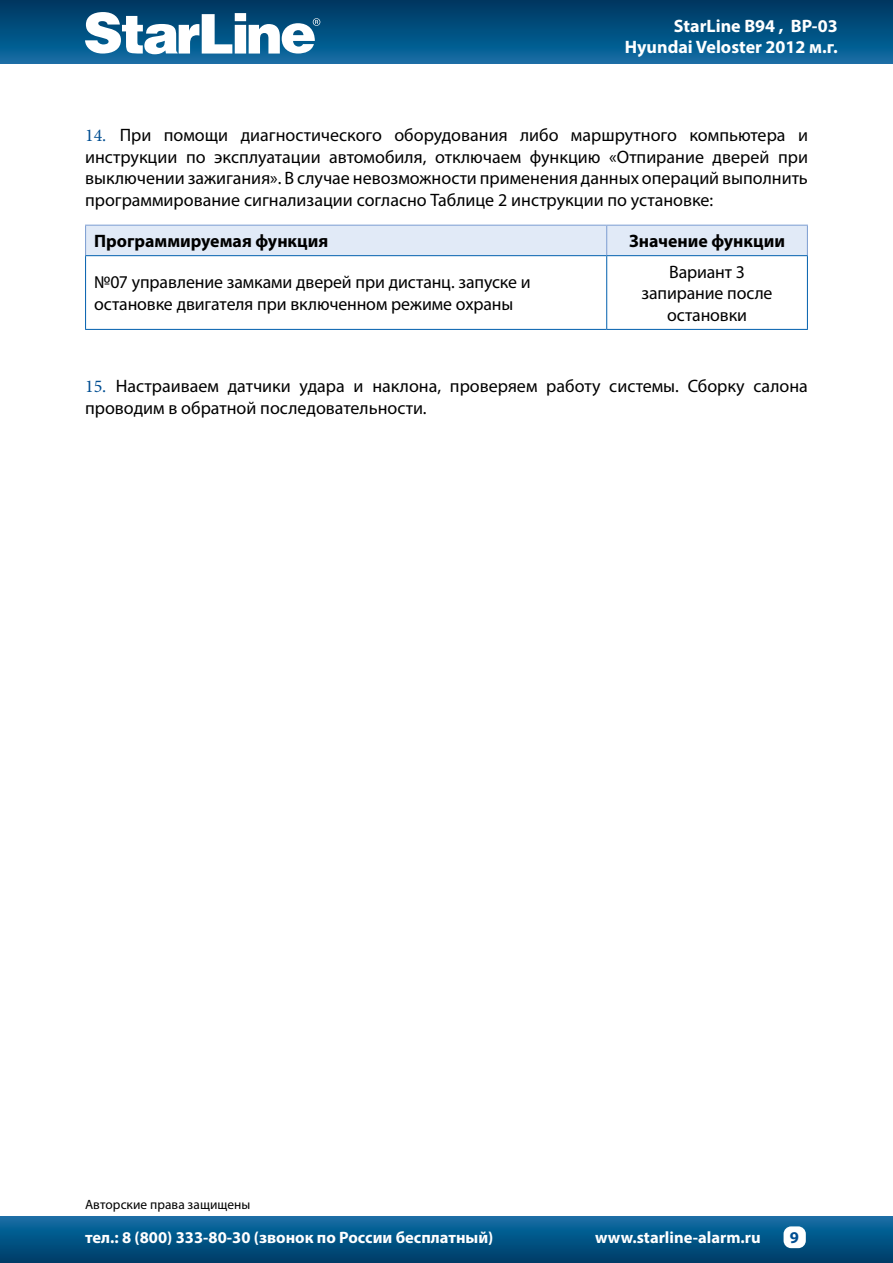
<style>
.page{position:relative;width:893px;height:1263px;background:#fff}
.page>*{position:absolute;margin:0;border:0;box-sizing:border-box;transform-origin:0 0}
.t1{font:18px/21.6px "Myriad Pro";color:#000}
.t2{font:700 18px/21.6px "Myriad Pro";color:#fff;text-align:right}
.t3{font:700 18px "Myriad Pro";color:#000}
.t4{font:700 16.5px "Myriad Pro";color:#fff}
.t5{font:700 16.5px "Myriad Pro";color:#004e92}
.t6{font:13.5px "Myriad Pro";color:#000}
.s1{font-family:"Minion Pro";color:#004e92}
</style>
<div class="page">
<div style="left:0;top:0;width:893px;height:64px;background:linear-gradient(to bottom,#00365f,#0e6da5)"></div>
<div style="left:0;top:1216px;width:893px;height:47px;background:linear-gradient(to bottom,#106fa7,#003b66)"></div>
<svg style="left:85px;top:12px;width:235px;height:42px"></svg>
<div style="left:783px;top:1226px;width:23px;height:22px;background:#fff;border-radius:8px"></div>
<svg style="left:86px;top:256px;width:721px;height:73px"></svg>
<hr style="left:606px;top:256px;width:1px;height:73px;background:#005fae">
<hr style="left:85px;top:329px;width:522px;height:1px;background:#005fae">
<hr style="left:607px;top:329px;width:201px;height:1px;background:#005fae">
<svg style="left:85px;top:225px;width:723px;height:31px;background:#d8e4f4"></svg>
<hr style="left:85px;top:256px;width:1px;height:73px;background:#005fae">
<hr style="left:807px;top:256px;width:1px;height:73px;background:#005fae">
<p class="t2" style="left:625px;top:14px;width:214px">StarLine B94 , BP-03<br>Hyundai Veloster 2012 м.г.</p>
<p class="t1" style="left:85px;top:124px;width:724px;text-align:justify"><span class="s1">14.</span> При помощи диагностического оборудования либо маршрутного компьютера и инструкции по эксплуатации автомобиля, отключаем функцию «Отпирание дверей при выключении зажигания». В случае невозможности применения данных операций выполнить программирование сигнализации согласно Таблице 2 инструкции по установке:</p>
<p class="t3" style="left:94px;top:229px;width:236px">Программируемая функция</p>
<p class="t3" style="left:629px;top:229px;width:158px">Значение функции</p>
<p class="t1" style="left:94px;top:271px;width:438px">№07 управление замками дверей при дистанц. запуске и остановке двигателя при включенном режиме охраны</p>
<p class="t1" style="left:641px;top:261px;width:132px;text-align:center">Вариант 3 запирание после остановки</p>
<p class="t1" style="left:85px;top:375px;width:724px"><span class="s1">15.</span> Настраиваем датчики удара и наклона, проверяем работу системы. Сборку салона проводим в обратной последовательности.</p>
<p class="t6" style="left:85px;top:1196px;width:167px">Авторские права защищены</p>
<p class="t4" style="left:85px;top:1227px;width:410px">тел.: 8 (800) 333-80-30 (звонок по России бесплатный)</p>
<p class="t4" style="left:595px;top:1227px;width:167px">www.starline-alarm.ru</p>
<p class="t5" style="left:790px;top:1226px;width:11px">9</p>
</div>
